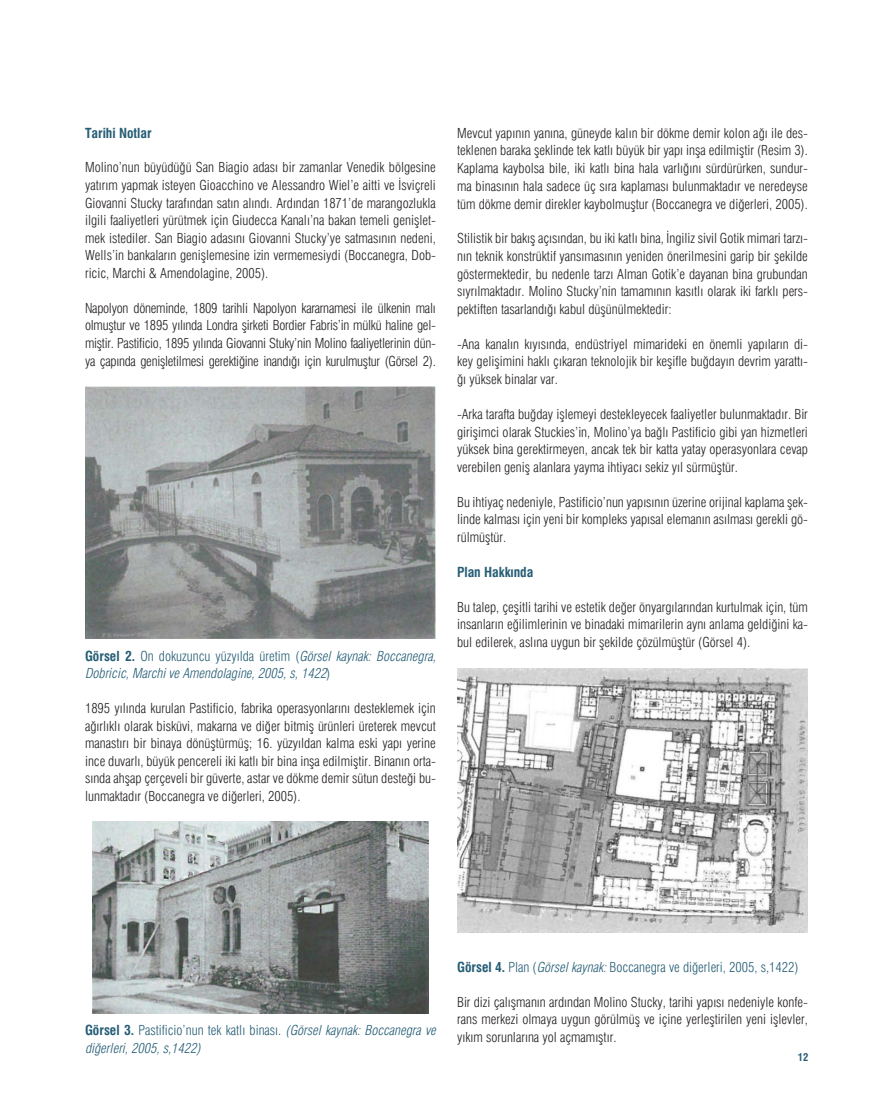
<style>
.page{position:relative;width:893px;height:1106px;background:#fff}
.page>*{position:absolute;margin:0;border:0;box-sizing:border-box;transform-origin:0 0}
.t1{font:13.5px/17.7px "Swiss Light Cond";color:#231f20;text-align:justify}
.t2{font:italic 13.5px/17.5px "Swiss Light Cond";color:#255d75}
.t3{font:13.5px "Swiss Light Cond";color:#255d75}
.t4{font:700 condensed 13.5px "Swiss";color:#255d75}
.t5{font:700 condensed 10.5px "Swiss";color:#255d75}
.s1{font-family:"Swiss";font-weight:700;font-style:normal;font-stretch:condensed}
.s2{font-style:normal}
.s3{font-family:"Swiss";font-weight:700;font-stretch:condensed}
.s4{font-style:italic}
</style>
<div class="page">
<img style="left:85px;top:386px;width:351px;height:253px">
<img style="left:92px;top:822px;width:336px;height:191px">
<img style="left:457px;top:668px;width:351px;height:264px">
<p class="t4" style="left:85px;top:125px;width:68px">Tarihi Notlar</p>
<p class="t1" style="left:85px;top:159px;width:352px">Molino’nun büyüdüğü San Biagio adası bir zamanlar Venedik bölgesine yatırım yapmak isteyen Gioacchino ve Alessandro Wiel’e aitti ve İsviçreli Giovanni Stucky tarafından satın alındı. Ardından 1871’de marangozlukla ilgili faaliyetleri yürütmek için Giudecca Kanalı’na bakan temeli genişlet&shy;mek istediler. San Biagio adasını Giovanni Stucky’ye satmasının nedeni, Wells’in bankaların genişlemesine izin vermemesiydi (Boccanegra, Dob&shy;ricic, Marchi &amp; Amendolagine, 2005).</p>
<p class="t1" style="left:85px;top:299px;width:352px">Napolyon döneminde, 1809 tarihli Napolyon kararnamesi ile ülkenin malı olmuştur ve 1895 yılında Londra şirketi Bordier Fabris’in mülkü haline gel&shy;miştir. Pastificio, 1895 yılında Giovanni Stuky’nin Molino faaliyetlerinin dün&shy;ya çapında genişletilmesi gerektiğine inandığı için kurulmuştur (Görsel 2).</p>
<p class="t2" style="left:85px;top:647px;width:356px"><span class="s1">Görsel 2.</span> <span class="s2">On dokuzuncu yüzyılda üretim (</span>Görsel kaynak: Boccanegra,<br>Dobricic,MarchiveAmendolagine,2005,s,1422<span class="s2">)</span></p>
<p class="t1" style="left:85px;top:699px;width:352px">1895 yılında kurulan Pastificio, fabrika operasyonlarını desteklemek için ağırlıklı olarak bisküvi, makarna ve diğer bitmiş ürünleri üreterek mevcut manastırı bir binaya dönüştürmüş; 16. yüzyıldan kalma eski yapı yerine ince duvarlı, büyük pencereli iki katlı bir bina inşa edilmiştir. Binanın orta&shy;sında ahşap çerçeveli bir güverte, astar ve dökme demir sütun desteği bu&shy;lunmaktadır (Boccanegra ve diğerleri, 2005).</p>
<p class="t1" style="left:457px;top:124px;width:352px">Mevcut yapının yanına, güneyde kalın bir dökme demir kolon ağı ile des&shy;teklenen baraka şeklinde tek katlı büyük bir yapı inşa edilmiştir (Resim 3).<br>Kaplama kaybolsa bile, iki katlı bina hala varlığını sürdürürken, sundur&shy;ma binasının hala sadece üç sıra kaplaması bulunmaktadır ve neredeyse tüm dökme demir direkler kaybolmuştur (Boccanegra ve diğerleri, 2005).</p>
<p class="t1" style="left:457px;top:229px;width:352px">Stilistik bir bakış açısından, bu iki katlı bina, İngiliz sivil Gotik mimari tarzı&shy;nın teknik konstrüktif yansımasının yeniden önerilmesini garip bir şekilde göstermektedir, bu nedenle tarzı Alman Gotik’e dayanan bina grubundan sıyrılmaktadır. Molino Stucky’nin tamamının kasıtlı olarak iki farklı pers&shy;pektiften tasarlandığı kabul düşünülmektedir:</p>
<p class="t1" style="left:457px;top:335px;width:352px">-Ana kanalın kıyısında, endüstriyel mimarideki en önemli yapıların di&shy;key gelişimini haklı çıkaran teknolojik bir keşifle buğdayın devrim yarattı&shy;ğı yüksek binalar var.</p>
<p class="t1" style="left:457px;top:405px;width:352px">-Arka tarafta buğday işlemeyi destekleyecek faaliyetler bulunmaktadır. Bir girişimci olarak Stuckies’in, Molino’ya bağlı Pastificio gibi yan hizmetleri yüksek bina gerektirmeyen, ancak tek bir katta yatay operasyonlara cevap verebilen geniş alanlara yayma ihtiyacı sekiz yıl sürmüştür.</p>
<p class="t1" style="left:457px;top:493px;width:352px">Bu ihtiyaç nedeniyle, Pastificio’nun yapısının üzerine orijinal kaplama şek&shy;linde kalması için yeni bir kompleks yapısal elemanın asılması gerekli gö&shy;rülmüştür.</p>
<p class="t4" style="left:457px;top:564px;width:78px">Plan Hakkında</p>
<p class="t1" style="left:457px;top:598px;width:352px">Bu talep, çeşitli tarihi ve estetik değer önyargılarından kurtulmak için, tüm insanların eğilimlerinin ve binadaki mimarilerin aynı anlama geldiğini ka&shy;bul edilerek, aslına uygun bir şekilde çözülmüştür (Görsel 4).</p>
<p class="t2" style="left:85px;top:1021px;width:356px"><span class="s1">Görsel 3.</span> <span class="s2">Pastificio’nun tek katlı binası.</span> (Görselkaynak:Boccanegrave diğerleri,2005,s,1422)</p>
<p class="t3" style="left:457px;top:959px;width:343px"><span class="s3">Görsel 4.</span> Plan (<span class="s4">Görselkaynak:</span>Boccanegra ve diğerleri, 2005, s,1422)</p>
<p class="t1" style="left:457px;top:993px;width:352px">Bir dizi çalışmanın ardından Molino Stucky, tarihi yapısı nedeniyle konfe&shy;rans merkezi olmaya uygun görülmüş ve içine yerleştirilen yeni işlevler, yıkım sorunlarına yol açmamıştır.</p>
<p class="t5" style="left:798px;top:1050px;width:12px">12</p>
</div>
